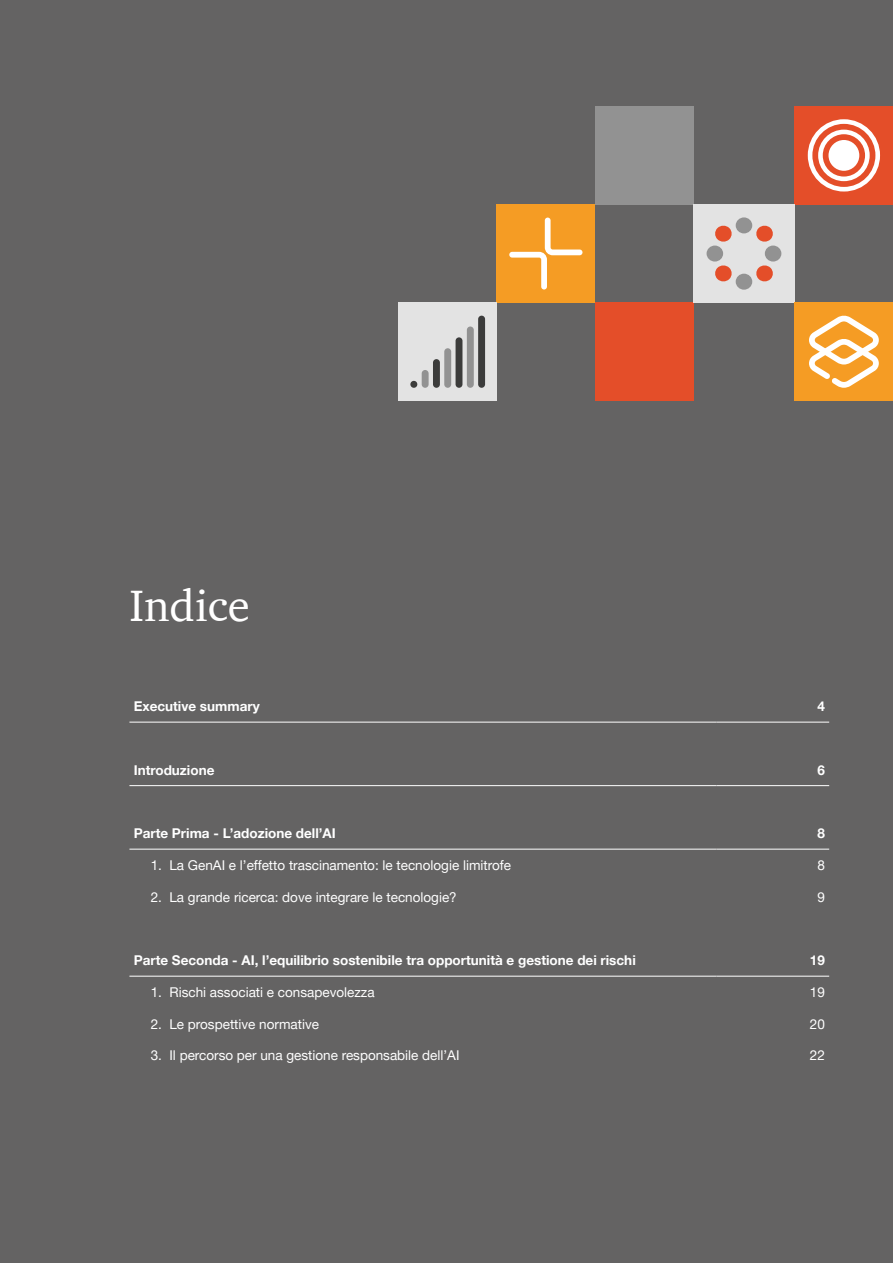
<style>
.page{position:relative;width:893px;height:1263px;background:#646363}
.page>*{position:absolute;margin:0;border:0;box-sizing:border-box;transform-origin:0 0}
.t1{font:45px "ITC Charter Com";color:#fff}
.t2{font:13.5px "Helvetica Neue LT Pro";color:#fff}
.t3{font:700 13.5px "Helvetica Neue LT Pro";color:#fff}
</style>
<div class="page">
<div style="left:595px;top:106px;width:98px;height:98px;background:#929292"></div>
<div style="left:595px;top:303px;width:98px;height:98px;background:#e44e29"></div>
<div style="left:795px;top:106px;width:98px;height:98px;background:#e44e29"></div>
<svg style="left:808px;top:119px;width:72px;height:73px"></svg>
<div style="left:828px;top:140px;width:31px;height:31px;background:#fff;border-radius:50%"></div>
<div style="left:693px;top:204px;width:102px;height:99px;background:#e3e3e3"></div>
<div style="left:736px;top:274px;width:16px;height:16px;background:#929292;border-radius:50%"></div>
<svg style="left:715px;top:265px;width:17px;height:17px"></svg>
<div style="left:707px;top:246px;width:16px;height:16px;background:#929292;border-radius:50%"></div>
<svg style="left:715px;top:225px;width:17px;height:17px"></svg>
<div style="left:736px;top:217px;width:16px;height:16px;background:#929292;border-radius:50%"></div>
<svg style="left:756px;top:225px;width:17px;height:17px"></svg>
<div style="left:765px;top:246px;width:16px;height:16px;background:#929292;border-radius:50%"></div>
<svg style="left:756px;top:265px;width:17px;height:17px"></svg>
<div style="left:795px;top:303px;width:98px;height:98px;background:#f59c24"></div>
<svg style="left:809px;top:315px;width:70px;height:73px"></svg>
<div style="left:497px;top:204px;width:98px;height:99px;background:#f59c24"></div>
<svg style="left:509px;top:218px;width:73px;height:71px"></svg>
<div style="left:399px;top:303px;width:98px;height:98px;background:#e3e3e3"></div>
<svg style="left:410px;top:381px;width:7px;height:7px"></svg>
<div style="left:422px;top:370px;width:7px;height:18px;background:#929292;border-radius:3px"></div>
<div style="left:433px;top:359px;width:7px;height:29px;background:#3c3c3b;border-radius:3px"></div>
<div style="left:444px;top:348px;width:7px;height:40px;background:#929292;border-radius:3px"></div>
<div style="left:456px;top:337px;width:6px;height:51px;background:#3c3c3b;border-radius:3px"></div>
<div style="left:467px;top:326px;width:7px;height:62px;background:#929292;border-radius:3px"></div>
<div style="left:478px;top:316px;width:7px;height:72px;background:#3c3c3b;border-radius:3px"></div>
<hr style="left:129px;top:722px;width:588px;height:1px;background:#fff">
<hr style="left:717px;top:722px;width:112px;height:1px;background:#fff">
<hr style="left:129px;top:785px;width:588px;height:1px;background:#fff">
<hr style="left:717px;top:785px;width:112px;height:1px;background:#fff">
<hr style="left:129px;top:976px;width:588px;height:1px;background:#fff">
<hr style="left:717px;top:976px;width:112px;height:1px;background:#fff">
<hr style="left:129px;top:849px;width:588px;height:1px;background:#fff">
<hr style="left:717px;top:849px;width:112px;height:1px;background:#fff">
<h1 class="t1" style="left:129px;top:578px;width:122px">Indice</h1>
<p class="t3" style="left:134px;top:698px;width:127px">Executive summary</p>
<p class="t3" style="left:817px;top:698px;width:9px">4</p>
<p class="t3" style="left:134px;top:761px;width:82px">Introduzione</p>
<p class="t3" style="left:817px;top:761px;width:9px">6</p>
<p class="t3" style="left:134px;top:825px;width:204px">Parte Prima - L’adozione dell’AI</p>
<p class="t3" style="left:817px;top:825px;width:9px">8</p>
<p class="t2" style="left:151px;top:857px;width:362px">1. La GenAI e l’effetto trascinamento: le tecnologie limitrofe</p>
<p class="t2" style="left:817px;top:857px;width:9px">8</p>
<p class="t2" style="left:151px;top:888px;width:308px">2. La grande ricerca: dove integrare le tecnologie?</p>
<p class="t2" style="left:817px;top:888px;width:9px">9</p>
<p class="t3" style="left:134px;top:952px;width:504px">Parte Seconda - AI, l’equilibrio sostenibile tra opportunità e gestione dei rischi</p>
<p class="t3" style="left:810px;top:952px;width:17px">19</p>
<p class="t2" style="left:151px;top:984px;width:225px">1. Rischi associati e consapevolezza</p>
<p class="t2" style="left:810px;top:984px;width:17px">19</p>
<p class="t2" style="left:151px;top:1015px;width:170px">2. Le prospettive normative</p>
<p class="t2" style="left:810px;top:1015px;width:17px">20</p>
<p class="t2" style="left:151px;top:1047px;width:310px">3. Il percorso per una gestione responsabile dell’AI</p>
<p class="t2" style="left:810px;top:1047px;width:17px">22</p>
</div>
